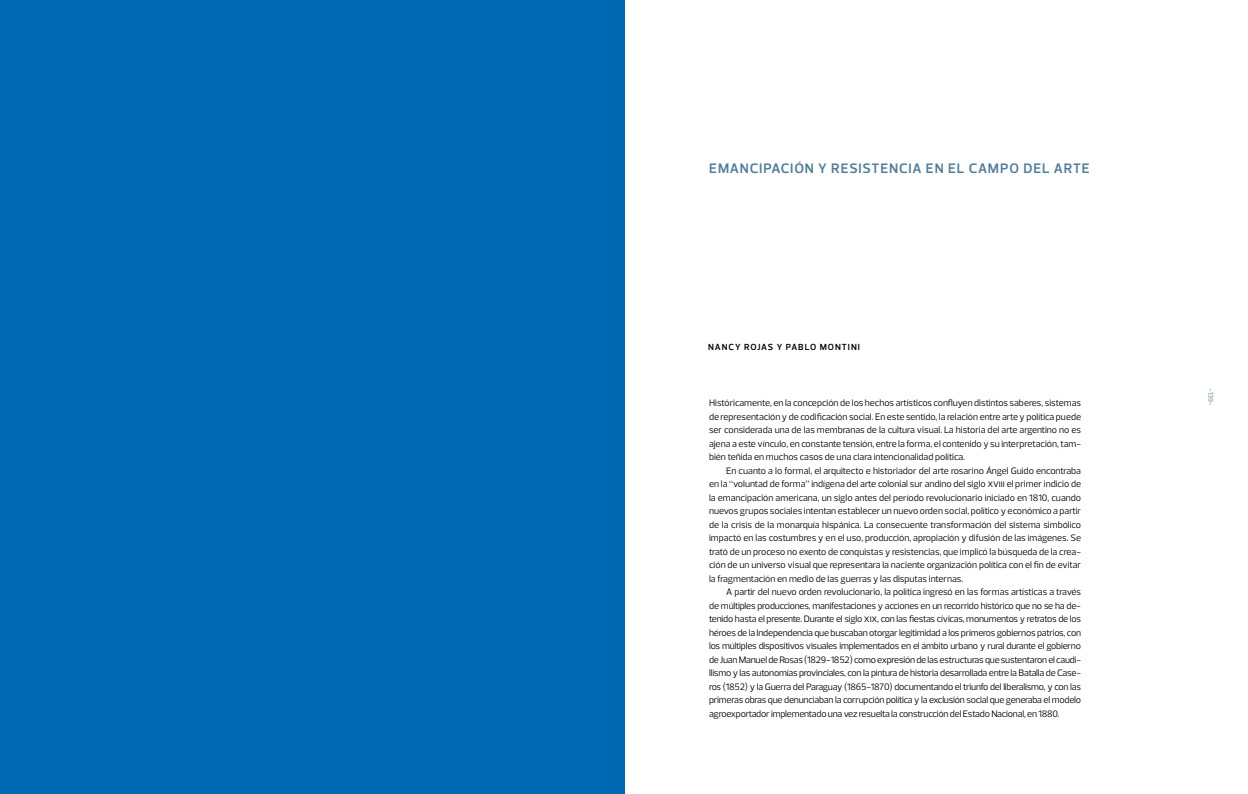
<style>
.page{position:relative;width:1248px;height:794px;background:#fff}
.page>*{position:absolute;margin:0;border:0;box-sizing:border-box;transform-origin:0 0}
.t1{font:600 14px "Prelo";letter-spacing:.055em;color:#4c7c9e}
.t2{font:9.5px/13.5px "Prelo";color:#000;text-align:justify}
.t3{font:600 9px "Prelo";letter-spacing:.1em;color:#000}
.t4{font:7px "Prelo";color:#4c7c9e}
</style>
<div class="page">
<div style="left:0;top:0;width:624px;height:794px;background:#0069b4"></div>
<h1 class="t1" style="left:709px;top:159px;width:382px">EMANCIPACIÓN Y RESISTENCIA EN EL CAMPO DEL ARTE</h1>
<p class="t3" style="left:708px;top:341px;width:153px">NANCY ROJAS Y PABLO MONTINI</p>
<p class="t2" style="left:709px;top:396px;width:373px">Históricamente, en la concepción de los hechos artísticos confluyen distintos saberes, sistemas de representación y de codificación social. En este sentido, la relación entre arte y política puede ser considerada una de las membranas de la cultura visual. La historia del arte argentino no es ajena a este vínculo, en constante tensión, entre la forma, el contenido y su interpretación, tam&shy;bién teñida en muchos casos de una clara intencionalidad política.</p>
<p class="t2" style="left:709px;top:464px;width:373px;text-indent:17px">En cuanto a lo formal, el arquitecto e historiador del arte rosarino Ángel Guido encontraba en la “voluntad de forma” indígena del arte colonial sur andino del siglo xviii el primer indicio de la emancipación americana, un siglo antes del período revolucionario iniciado en 1810, cuando nuevos grupos sociales intentan establecer un nuevo orden social, político y económico a partir de la crisis de la monarquía hispánica. La consecuente transformación del sistema simbólico impactó en las costumbres y en el uso, producción, apropiación y difusión de las imágenes. Se trató de un proceso no exento de conquistas y resistencias, que implicó la búsqueda de la crea&shy;ción de un universo visual que representara la naciente organización política con el fin de evitar la fragmentación en medio de las guerras y las disputas internas.</p>
<p class="t2" style="left:709px;top:585px;width:373px;text-indent:17px">A partir del nuevo orden revolucionario, la política ingresó en las formas artísticas a través de múltiples producciones, manifestaciones y acciones en un recorrido histórico que no se ha de&shy;tenido hasta el presente. Durante el siglo xix, con las fiestas cívicas, monumentos y retratos de los héroes de la Independencia que buscaban otorgar legitimidad a los primeros gobiernos patrios, con los múltiples dispositivos visuales implementados en el ámbito urbano y rural durante el gobierno de Juan Manuel de Rosas (1829-1852) como expresión de las estructuras que sustentaron el caudi&shy;llismo y las autonomías provinciales, con la pintura de historia desarrollada entre la Batalla de Case&shy;ros (1852) y la Guerra del Paraguay (1865-1870) documentando el triunfo del liberalismo, y con las primeras obras que denunciaban la corrupción política y la exclusión social que generaba el modelo agroexportador implementado una vez resuelta la construcción del Estado Nacional, en 1880.</p>
<p class="t4" style="left:1214px;top:388px;width:19px;rotate:90deg">-139-</p>
</div>
